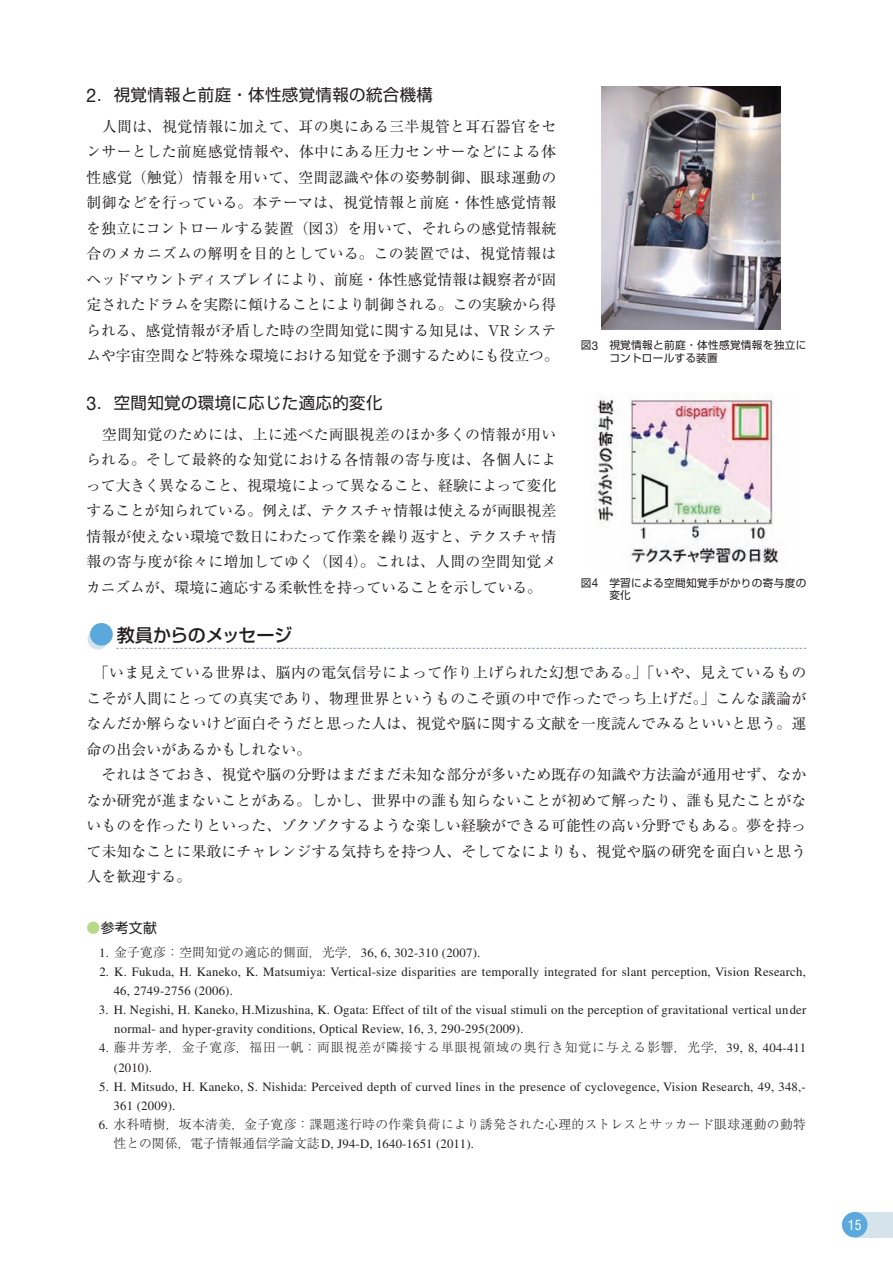
<style>
.page{position:relative;width:893px;height:1263px;background:#fff}
.page>*{position:absolute;margin:0;border:0;box-sizing:border-box;transform-origin:0 0}
.t1{font:500 18px "Shin Go Pr 6";letter-spacing:-.02em;color:#231f20}
.t2{font:16.5px "Shin Go Pr 6";letter-spacing:.02em;color:#231f20}
.t3{font:14.85px/25.5px "Ryumin Pr 6";letter-spacing:.01em;color:#231f20}
.t4{font:13.8px "Shin Go Pr 6";color:#231f20}
.t5{font:condensed 13.8px "Helvetica LT Std";color:#fff}
.t6{font:12.75px/19.2px "Times LT Std";letter-spacing:.015em;color:#231f20}
.t7{font:300 12.75px "Ryumin Pr 6";letter-spacing:.08em;color:#231f20}
.t8{font:300 12.75px "Ryumin Pr 6";letter-spacing:.035em;color:#231f20}
.t9{font:10.65px/12.8px "Shin Go Pr 6";letter-spacing:.03em;color:#231f20}
.s1{font-family:"Helvetica Neue LT Std";font-size:18.9px}
.s2{font-size:23.4px;color:#d5e3ea}
.s3{font-size:25.5px;color:#5ba8dc}
.s4{color:#b8d989}
.s5{font-family:"Ryumin Pr 6";font-weight:300}
.s6{font-family:"Times LT Std";font-weight:400}
.s7{font-family:"Helvetica Neue LT Std";font-size:12.15px}
</style>
<div class="page">
<div style="left:855px;top:1212px;width:38px;height:25px;background:#d5e3ea"></div>
<div style="left:842px;top:1212px;width:25px;height:25px;background:#5ba8dc;border-radius:50%"></div>
<svg style="left:116px;top:648px;width:690px;height:1px"></svg>
<img style="left:602px;top:86px;width:179px;height:243px">
<img style="left:594px;top:396px;width:185px;height:168px">
<p class="t2" style="left:87px;top:81px;width:348px"><span class="s1">2</span>．視覚情報と前庭・体性感覚情報の統合機構</p>
<p class="t3" style="left:86px;top:112px;width:474px">　人間は、視覚情報に加えて、耳の奥にある三半規管と耳石器官をセンサーとした前庭感覚情報や、体中にある圧力センサーなどによる体性感覚（触覚）情報を用いて、空間認識や体の姿勢制御、眼球運動の制御などを行っている。本テーマは、視覚情報と前庭・体性感覚情報を独立にコントロールする装置（図3）を用いて、それらの感覚情報統合のメカニズムの解明を目的としている。この装置では、視覚情報はヘッドマウントディスプレイにより、前庭・体性感覚情報は観察者が固定されたドラムを実際に傾けることにより制御される。この実験から得られる、感覚情報が矛盾した時の空間知覚に関する知見は、VRシステムや宇宙空間など特殊な環境における知覚を予測するためにも役立つ。</p>
<p class="t2" style="left:87px;top:389px;width:297px"><span class="s1">3</span>．空間知覚の環境に応じた適応的変化</p>
<p class="t3" style="left:86px;top:421px;width:472px;text-align:justify">　空間知覚のためには、上に述べた両眼視差のほか多くの情報が用いられる。そして最終的な知覚における各情報の寄与度は、各個人によって大きく異なること、視環境によって異なること、経験によって変化することが知られている。例えば、テクスチャ情報は使えるが両眼視差情報が使えない環境で数日にわたって作業を繰り返すと、テクスチャ情報の寄与度が徐々に増加してゆく（図4）。これは、人間の空間知覚メカニズムが、環境に適応する柔軟性を持っていることを示している。</p>
<p class="t1" style="left:87px;top:620px;width:207px"><span class="s2">●</span><span class="s3">●</span> 教員からのメッセージ</p>
<p class="t3" style="left:87px;top:659px;width:721px">　「いま見えている世界は、脳内の電気信号によって作り上げられた幻想である。」「いや、見えているものこそが人間にとっての真実であり、物理世界というものこそ頭の中で作ったでっち上げだ。」こんな議論がなんだか解らないけど面白そうだと思った人は、視覚や脳に関する文献を一度読んでみるといいと思う。運命の出会いがあるかもしれない。<br>　それはさておき、視覚や脳の分野はまだまだ未知な部分が多いため既存の知識や方法論が通用せず、なかなか研究が進まないことがある。しかし、世界中の誰も知らないことが初めて解ったり、誰も見たことがないものを作ったりといった、ゾクゾクするような楽しい経験ができる可能性の高い分野でもある。夢を持って未知なことに果敢にチャレンジする気持ちを持つ人、そしてなによりも、視覚や脳の研究を面白いと思う人を歓迎する。</p>
<p class="t4" style="left:87px;top:916px;width:72px"><span class="s4">●</span>参考文献</p>
<p class="t6" style="left:99px;top:943px;width:383px">1. <span class="s5">金子寛彦：空間知覚の適応的側面，光学，</span>36, 6, 302-310 (2007).</p>
<p class="t6" style="left:114px;top:962px;width:694px;text-indent:-14px">2. K. Fukuda, H. Kaneko, K. Matsumiya: Vertical-size disparities are temporally integrated for slant perception, Vision Research,<br>46, 2749-2756 (2006).</p>
<p class="t6" style="left:114px;top:1000px;width:694px;text-indent:-15px">3. H. Negishi, H. Kaneko, H.Mizushina, K. Ogata: Effect of tilt of the visual stimuli on the perception of gravitational vertical under normal- and hyper-gravity conditions, Optical Review, 16, 3, 290-295(2009).</p>
<p class="t7" style="left:99px;top:1038px;width:709px"><span class="s6">4.</span> 藤井芳孝，金子寛彦，福田一帆：両眼視差が隣接する単眼視領域の奥行き知覚に与える影響，光学，<span class="s6">39, 8, 404-411</span></p>
<p class="t6" style="left:114px;top:1058px;width:40px">(2010).</p>
<p class="t6" style="left:114px;top:1077px;width:694px;text-indent:-15px">5. H. Mitsudo, H. Kaneko, S. Nishida: Perceived depth of curved lines in the presence of cyclovegence, Vision Research, 49, 348,-<br>361 (2009).</p>
<p class="t8" style="left:99px;top:1114px;width:709px"><span class="s6">6.</span> 水科晴樹，坂本清美，金子寛彦：課題遂行時の作業負荷により誘発された心理的ストレスとサッカード眼球運動の動特</p>
<p class="t6" style="left:114px;top:1134px;width:362px"><span class="s5">性との関係，電子情報通信学論文誌</span>D, J94-D, 1640-1651 (2011).</p>
<p class="t9" style="left:609px;top:338px;width:199px;text-indent:-28px">図<span class="s7">3</span> 視覚情報と前庭・体性感覚情報を独立にコントロールする装置</p>
<p class="t9" style="left:609px;top:575px;width:199px;text-indent:-28px">図<span class="s7">4</span> 学習による空間知覚手がかりの寄与度の変化</p>
<p class="t5" style="left:848px;top:1217px;width:16px">15</p>
</div>
